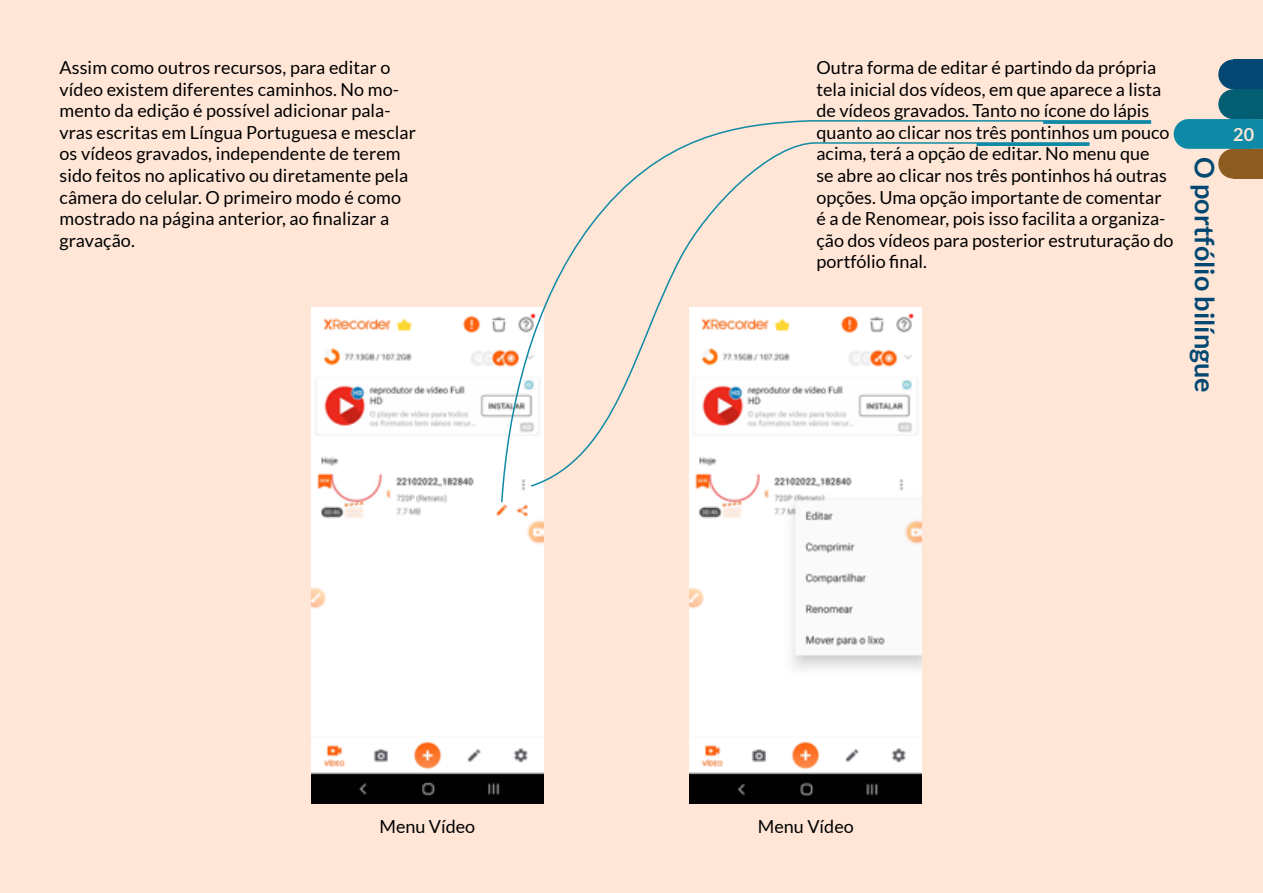
<style>
.page{position:relative;width:1263px;height:893px;background:#ffe6d7}
.page>*{position:absolute;margin:0;border:0;box-sizing:border-box;transform-origin:0 0}
.t1{font:700 27px "Lato";color:#034872}
.t2{font:18px/21.6px "Lato";color:#000}
.t3{font:700 18px "Lato";color:#ffe6d7}
</style>
<div class="page">
<svg style="left:1218px;top:60px;width:45px;height:119px"></svg>
<div style="left:1233px;top:60px;width:30px;height:29px;background:#034872"></div>
<div style="left:1233px;top:89px;width:30px;height:30px;background:#035e73"></div>
<div style="left:1233px;top:149px;width:30px;height:30px;background:#8d5c21"></div>
<div style="left:1174px;top:119px;width:89px;height:30px;background:#0e8aa6;border-radius:15px"></div>
<img style="left:311px;top:308px;width:232px;height:496px">
<img style="left:690px;top:504px;width:232px;height:300px">
<svg style="left:500px;top:120px;width:652px;height:384px"></svg>
<svg style="left:529px;top:141px;width:562px;height:347px"></svg>
<p class="t2" style="left:60px;top:57px;width:358px">Assim como outros recursos, para editar o vídeo existem diferentes caminhos. No mo&shy;mento da edição é possível adicionar pala&shy;vras escritas em Língua Portuguesa e mesclar os vídeos gravados, independente de terem sido feitos no aplicativo ou diretamente pela câmera do celular. O primeiro modo é como mostrado na página anterior, ao finalizar a gravação.</p>
<p class="t2" style="left:816px;top:57px;width:359px">Outra forma de editar é partindo da própria tela inicial dos vídeos, em que aparece a lista de vídeos gravados. Tanto no ícone do lápis quanto ao clicar nos três pontinhos um pouco acima, terá a opção de editar. No menu que<br>se abre ao clicar nos três pontinhos há outras opções. Uma opção importante de comentar é a de Renomear, pois isso facilita a organiza&shy;ção dos vídeos para posterior estruturação do portfólio final.</p>
<h1 class="t1" style="left:1220px;top:157px;width:237px;rotate:90deg">O portfólio bilíngue</h1>
<p class="t3" style="left:1233px;top:124px;width:22px">20</p>
<p class="t2" style="left:379px;top:816px;width:97px">Menu Vídeo</p>
<p class="t2" style="left:758px;top:816px;width:97px">Menu Vídeo</p>
</div>
